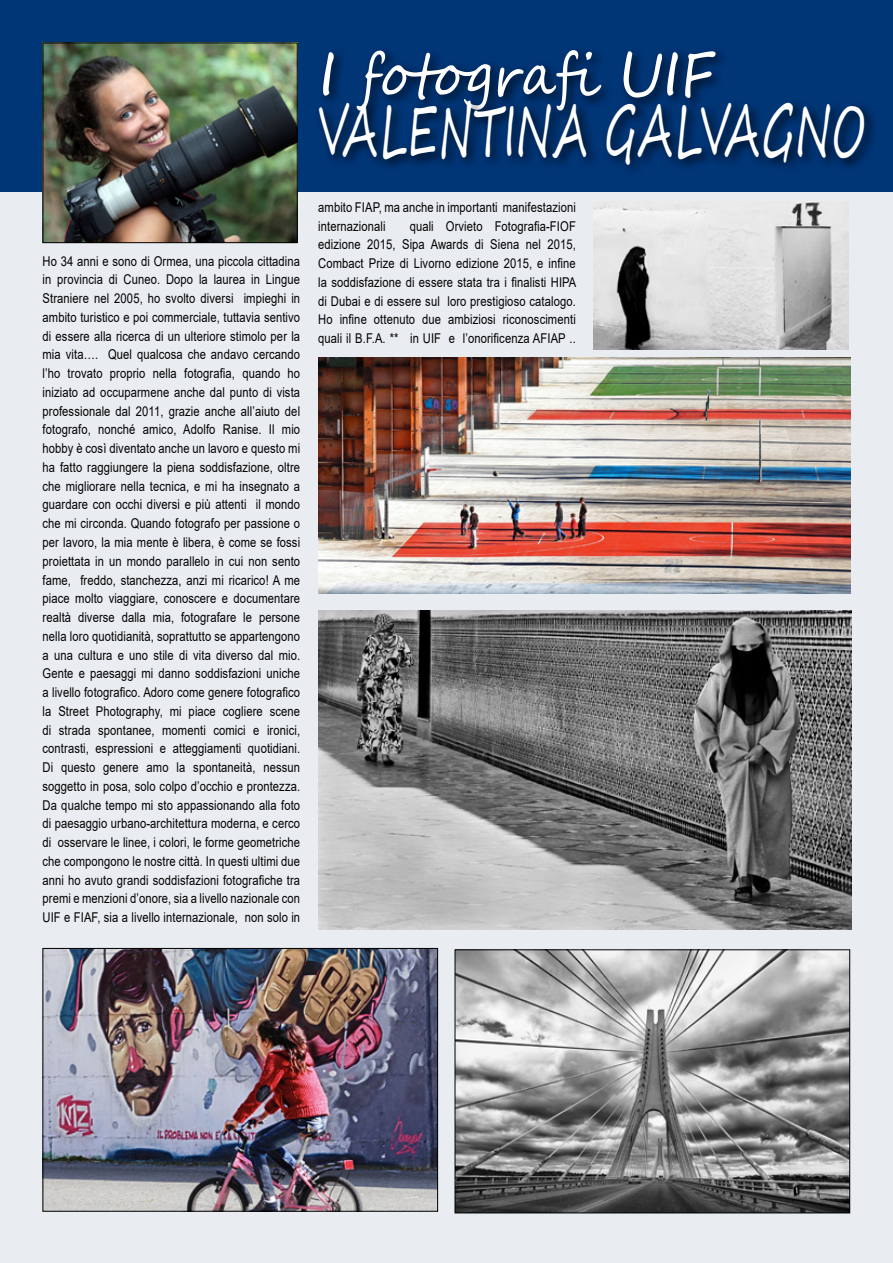
<style>
.page{position:relative;width:893px;height:1263px;background:#fff}
.page>*{position:absolute;margin:0;border:0;box-sizing:border-box;transform-origin:0 0}
.t1{font:70.95px "Segoe Script";color:#fff;scale:.59 1}
.t2{font:60px "Segoe Script";color:#fff;scale:.93 1}
.t3{font:13.5px/18.8px "Arial";letter-spacing:.01em;color:#000;text-align:justify;scale:.83 1}
</style>
<div class="page">
<div style="left:0;top:178px;width:893px;height:1085px;background:#e9ecf0"></div>
<div style="left:0;top:0;width:893px;height:191px;background:#003576"></div>
<img style="left:45px;top:45px;width:251px;height:196px">
<div style="left:43px;top:43px;width:255px;height:200px;border:1px solid #000"></div>
<img style="left:45px;top:950px;width:391px;height:259px">
<div style="left:43px;top:948px;width:395px;height:263px;border:1px solid #000"></div>
<img style="left:457px;top:951px;width:391px;height:260px">
<div style="left:455px;top:949px;width:395px;height:264px;border:1px solid #000"></div>
<div style="left:318px;top:46px;width:410px;height:78px;background:#000;opacity:.75"></div>
<div style="left:315px;top:97px;width:562px;height:80px;background:#000;opacity:.75"></div>
<img style="left:319px;top:357px;width:531px;height:236px">
<img style="left:319px;top:610px;width:532px;height:320px">
<img style="left:594px;top:202px;width:255px;height:147px">
<p class="t3" style="left:43px;top:251px;width:312px">Ho 34 anni e sono di Ormea, una piccola cittadina in provincia di Cuneo. Dopo la laurea in Lingue Straniere nel 2005, ho svolto diversi impieghi in ambito turistico e poi commerciale, tuttavia sentivo di essere alla ricerca di un ulteriore stimolo per la mia vita…. Quel qualcosa che andavo cercando l’ho trovato proprio nella fotografia, quando ho iniziato ad occuparmene anche dal punto di vista professionale dal 2011, grazie anche all’aiuto del fotografo, nonché amico, Adolfo Ranise. Il mio hobby è così diventato anche un lavoro e questo mi ha fatto raggiungere la piena soddisfazione, oltre che migliorare nella tecnica, e mi ha insegnato a guardare con occhi diversi e più attenti il mondo che mi circonda. Quando fotografo per passione o per lavoro, la mia mente è libera, è come se fossi proiettata in un mondo parallelo in cui non sento fame, freddo, stanchezza, anzi mi ricarico! A me piace molto viaggiare, conoscere e documentare realtà diverse dalla mia, fotografare le persone nella loro quotidianità, soprattutto se appartengono a una cultura e uno stile di vita diverso dal mio.<br>Gente e paesaggi mi danno soddisfazioni uniche a livello fotografico. Adoro come genere fotografico la Street Photography, mi piace cogliere scene di strada spontanee, momenti comici e ironici, contrasti, espressioni e atteggiamenti quotidiani.<br>Di questo genere amo la spontaneità, nessun soggetto in posa, solo colpo d’occhio e prontezza.<br>Da qualche tempo mi sto appassionando alla foto di paesaggio urbano-architettura moderna, e cerco di osservare le linee, i colori, le forme geometriche che compongono le nostre città. In questi ultimi due anni ho avuto grandi soddisfazioni fotografiche tra premi e menzioni d’onore, sia a livello nazionale con UIF e FIAF, sia a livello internazionale, non solo in</p>
<h2 class="t2" style="left:319px;top:26px;width:425px">I fotografi UIF</h2>
<h1 class="t1" style="left:319px;top:74px;width:928px">VALENTINA GALVAGNO</h1>
<p class="t3" style="left:318px;top:198px;width:312px">ambito FIAP, ma anche in importanti manifestazioni internazionali</p>
<p class="t3" style="left:318px;top:216px;width:313px;text-indent:91px">quali Orvieto Fotografia-FIOF edizione 2015, Sipa Awards di Siena nel 2015, Combact Prize di Livorno edizione 2015, e infine la soddisfazione di essere stata tra i finalisti HIPA di Dubai e di essere sul loro prestigioso catalogo.<br>Ho infine ottenuto due ambiziosi riconoscimenti quali il B.F.A. ** in UIF e l’onorificenza AFIAP ..</p>
</div>
